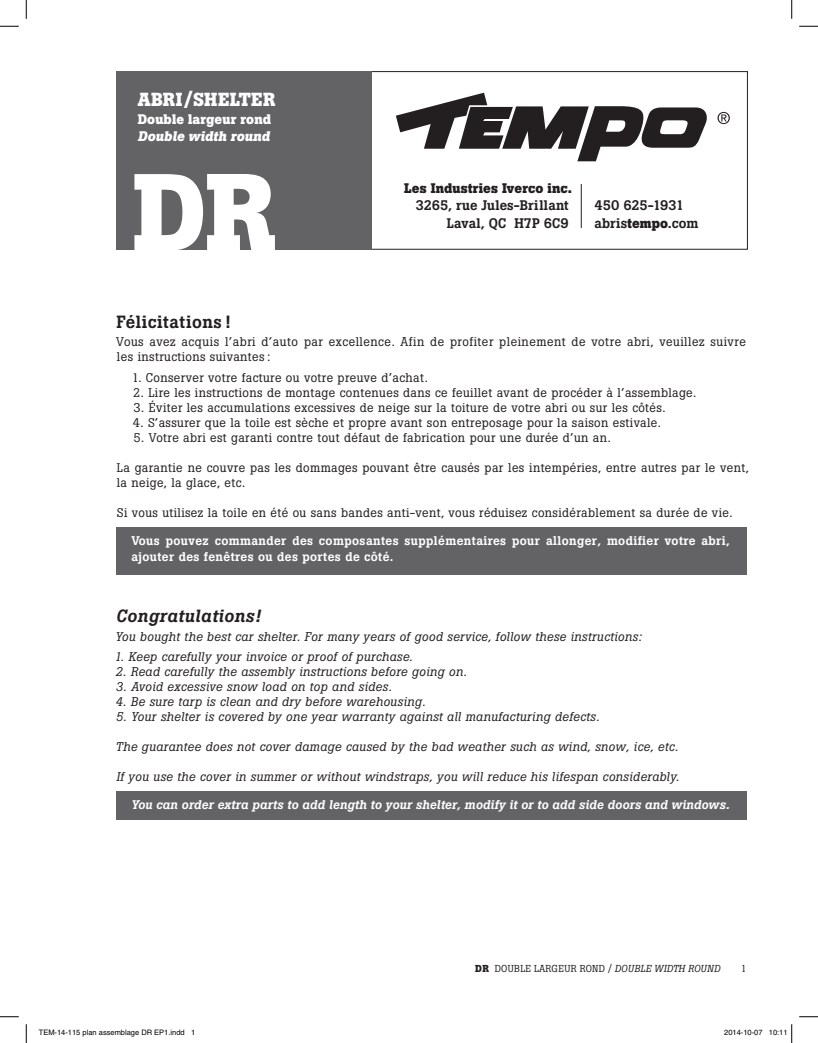
<style>
.page{position:relative;width:818px;height:1043px;background:#fff}
.page>*{position:absolute;margin:0;border:0;box-sizing:border-box;transform-origin:0 0}
.t1{font:700 108.5px "Boton";color:#fff}
.t2{font:700 18.75px "Boton";letter-spacing:.015em;color:#fff}
.t3{font:italic 500 17.5px "Boton";letter-spacing:.03em;color:#231f20}
.t4{font:500 17.5px "Boton";letter-spacing:.03em;color:#231f20}
.t5{font:500 13.75px/17.5px "Boton";color:#231f20;text-align:right}
.t6{font:700 13.75px "Boton";letter-spacing:.01em;color:#231f20}
.t7{font:700 13.75px "Boton";letter-spacing:.005em;color:#fff}
.t8{font:italic 700 13.75px "Boton";letter-spacing:.005em;color:#fff}
.t9{font:12.5px/15px "Boton";letter-spacing:.03em;color:#231f20}
.t10{font:italic 12.5px "Boton";letter-spacing:.03em;color:#231f20}
.t11{font:500 12.5px/16.2px "Boton";letter-spacing:.03em;color:#fff}
.t12{font:italic 500 12.5px "Boton";letter-spacing:.01em;color:#fff}
.t13{font:10px "Boton";letter-spacing:.02em;color:#231f20}
.t14{font:7.5px "Helvetica";color:#000}
.s1{font-weight:700}
.s2{font-style:italic}
</style>
<div class="page">
<div style="left:358px;top:71px;width:389px;height:178px;border:1px solid #231f20"></div>
<svg style="left:396px;top:93px;width:311px;height:68px"></svg>
<svg style="left:717px;top:112px;width:12px;height:12px"></svg>
<div style="left:116px;top:71px;width:256px;height:178px;background:#636366"></div>
<hr style="left:581px;top:184px;width:1px;height:44px;background:#231f20">
<div style="left:116px;top:527px;width:630px;height:47px;background:#636366"></div>
<div style="left:116px;top:791px;width:630px;height:28px;background:#636366"></div>
<svg style="left:0;top:25px;width:19px;height:2px"></svg>
<svg style="left:799px;top:25px;width:19px;height:2px"></svg>
<svg style="left:0;top:1016px;width:19px;height:1px"></svg>
<svg style="left:799px;top:1016px;width:19px;height:1px"></svg>
<svg style="left:25px;top:0;width:2px;height:19px"></svg>
<svg style="left:25px;top:1024px;width:2px;height:18px"></svg>
<svg style="left:791px;top:0;width:1px;height:19px"></svg>
<svg style="left:791px;top:1024px;width:1px;height:18px"></svg>
<h2 class="t2" style="left:138px;top:89px;width:139px">ABRI/SHELTER</h2>
<p class="t7" style="left:138px;top:111px;width:135px">Double largeur rond</p>
<p class="t8" style="left:138px;top:128px;width:134px">Double width round</p>
<h1 class="t1" style="left:132px;top:149px;width:147px">DR</h1>
<p class="t6" style="left:404px;top:180px;width:169px">Les Industries Iverco inc.</p>
<p class="t5" style="left:416px;top:196px;width:154px">3265, rue Jules-Bri llant<br>Laval, QC H7P 6C9</p>
<p class="t5" style="left:594px;top:196px;width:91px">450 625-1931</p>
<p class="t5" style="left:594px;top:214px;width:105px">abris<span class="s1">tempo</span>.com</p>
<h3 class="t4" style="left:117px;top:311px;width:115px">Félicitations !</h3>
<p class="t9" style="left:116px;top:334px;width:631px">Vous avez acquis l’abri d’auto par excellence. Afin de profiter pleinement de votre abri, veuillez suivre les instructions suivantes :</p>
<p class="t9" style="left:132px;top:370px;width:297px">1. Conserver votre facture ou votre preuve d’achat.</p>
<p class="t9" style="left:133px;top:385px;width:564px">2. Lire les instructions de montage contenues dans ce feuillet avant de procéder à l’assemblage.</p>
<p class="t9" style="left:134px;top:400px;width:533px">3. Éviter les accumulations excessives de neige sur la toiture de votre abri ou sur les côtés.</p>
<p class="t9" style="left:133px;top:415px;width:529px">4. S’assurer que la toile est sèche et propre avant son entreposage pour la saison estivale.</p>
<p class="t9" style="left:133px;top:430px;width:479px">5. Votre abri est garanti contre tout défaut de fabrication pour une durée d’un an.</p>
<p class="t9" style="left:117px;top:460px;width:633px">La garantie ne couvre pas les dommages pouvant être causés par les intempéries, entre autres par le vent, la neige, la glace, etc.</p>
<p class="t9" style="left:117px;top:505px;width:617px">Si vous utilisez la toile en été ou sans bandes anti-vent, vous réduisez considérablement sa durée de vie.</p>
<p class="t11" style="left:131px;top:532px;width:600px">Vous pouvez commander des composantes supplémentaires pour allonger, modifier votre abri, ajouter des fenêtres ou des portes de côté.</p>
<h3 class="t3" style="left:116px;top:605px;width:146px">Congratulations!</h3>
<p class="t10" style="left:115px;top:629px;width:528px">You bought the best car shelter. For many years of good service, follow these instructions:</p>
<p class="t10" style="left:114px;top:649px;width:300px">1. Keep carefully your invoice or proof of purchase.</p>
<p class="t10" style="left:116px;top:664px;width:353px">2. Read carefully the assembly instructions before going on.</p>
<p class="t10" style="left:116px;top:679px;width:277px">3. Avoid excessive snow load on top and sides.</p>
<p class="t10" style="left:115px;top:694px;width:312px">4. Be sure tarp is clean and dry before warehousing.</p>
<p class="t10" style="left:116px;top:709px;width:485px">5. Your shelter is covered by one year warranty against all manufacturing defects.</p>
<p class="t10" style="left:116px;top:739px;width:564px">The guarantee does not cover damage caused by the bad weather such as wind, snow, ice, etc.</p>
<p class="t10" style="left:116px;top:769px;width:564px">If you use the cover in summer or without windstraps, you will reduce his lifespan considerably.</p>
<p class="t12" style="left:131px;top:797px;width:599px">You can order extra parts to add length to your shelter, modify it or to add side doors and windows.</p>
<p class="t13" style="left:475px;top:962px;width:247px"><span class="s1">DR</span> DOUBLE LARGEUR ROND / <span class="s2">DOUBLE WIDTH ROUND</span></p>
<p class="t13" style="left:740px;top:962px;width:7px">1</p>
<p class="t14" style="left:39px;top:1028px;width:158px">TEM-14-115 plan assemblage DR EP1.indd 1</p>
<p class="t14" style="left:724px;top:1028px;width:65px">2014-10-07 10:11</p>
</div>
